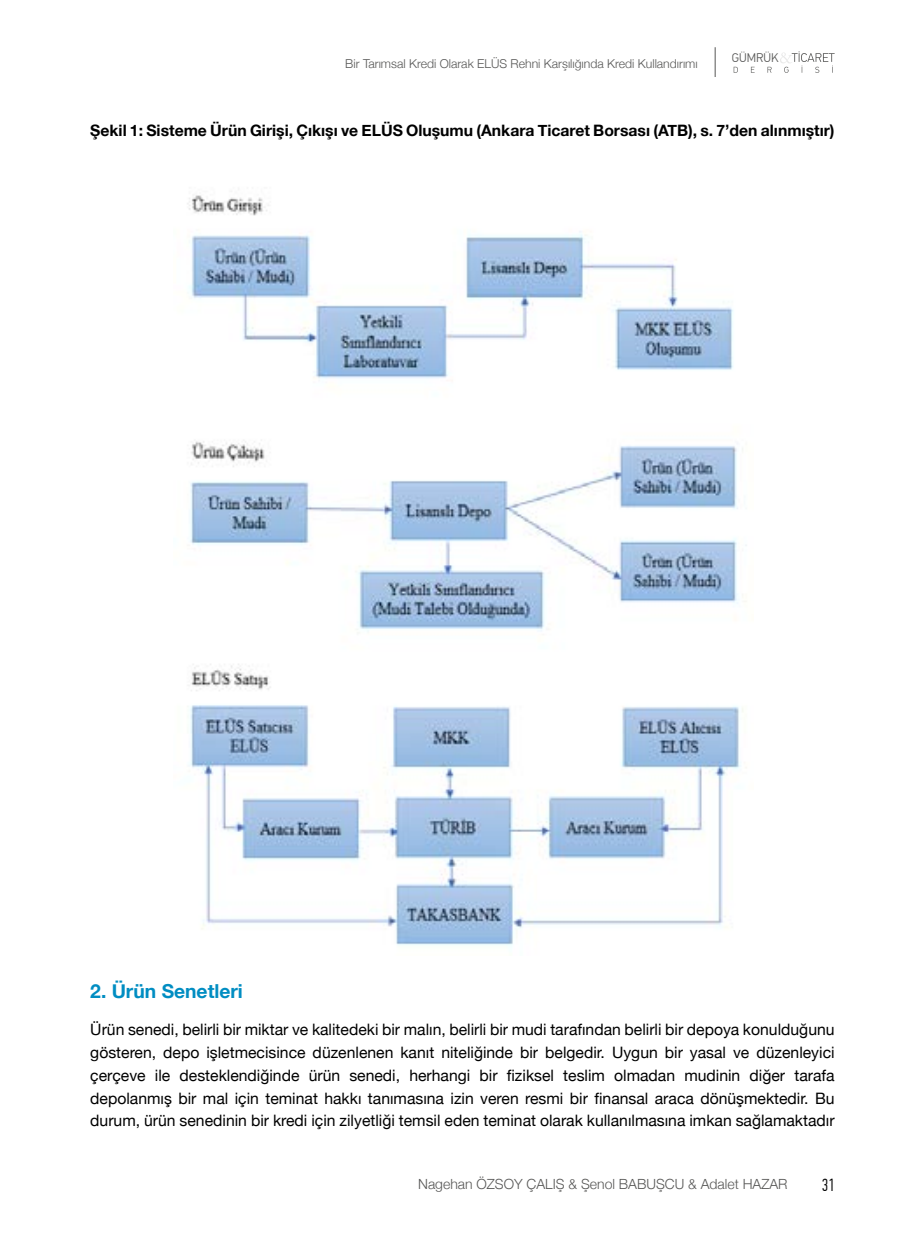
<style>
.page{position:relative;width:918px;height:1241px;background:#fff}
.page>*{position:absolute;margin:0;border:0;box-sizing:border-box;transform-origin:0 0}
.t1{font:700 19.25px "Helvetica Neue";color:#008dc2}
.t2{font:300 17.5px "PF Din Text Comp Pro";color:#000}
.t3{font:15.75px/22.8px "Helvetica Neue";color:#000;text-align:justify}
.t4{font:700 15.75px "Helvetica Neue";color:#000}
.t5{font:300 14px "Helvetica Neue";color:#575756}
.t6{font:300 12.42px "PF Din Text Pro";color:#575756}
.t7{font:300 12.25px "Helvetica Neue";color:#575756}
</style>
<div class="page">
<svg style="left:733px;top:67px;width:5px;height:6px"></svg>
<svg style="left:751px;top:67px;width:3px;height:6px"></svg>
<svg style="left:767px;top:67px;width:4px;height:6px"></svg>
<svg style="left:780px;top:51px;width:54px;height:22px"></svg>
<hr style="left:715px;top:47px;width:1px;height:30px;background:#575756">
<img style="left:187px;top:195px;width:560px;height:752px">
<p class="t7" style="left:345px;top:54px;width:354px">Bir Tarımsal Kredi Olarak ELÜS Rehni Karşılığında Kredi Kullandırımı</p>
<p class="t6" style="left:732px;top:50px;width:48px">GÜMRÜK</p>
<p class="t4" style="left:90px;top:118px;width:746px">Şekil 1: Sisteme Ürün Girişi, Çıkışı ve ELÜS Oluşumu (Ankara Ticaret Borsası (ATB), s. 7’den alınmıştır)</p>
<p class="t1" style="left:90px;top:975px;width:154px">2. Ürün Senetleri</p>
<p class="t3" style="left:90px;top:1019px;width:746px">Ürün senedi, belirli bir miktar ve kalitedeki bir malın, belirli bir mudi tarafından belirli bir depoya konulduğunu gösteren, depo işletmecisince düzenlenen kanıt niteliğinde bir belgedir. Uygun bir yasal ve düzenleyici çerçeve ile desteklendiğinde ürün senedi, herhangi bir fiziksel teslim olmadan mudinin diğer tarafa depolanmış bir mal için teminat hakkı tanımasına izin veren resmi bir finansal araca dönüşmektedir. Bu durum, ürün senedinin bir kredi için zilyetliği temsil eden teminat olarak kullanılmasına imkan sağlamaktadır</p>
<p class="t5" style="left:418px;top:1172px;width:371px">Nagehan ÖZSOY ÇALIŞ &amp; Şenol BABUŞCU &amp; Adalet HAZAR</p>
<p class="t2" style="left:822px;top:1174px;width:14px">31</p>
</div>
